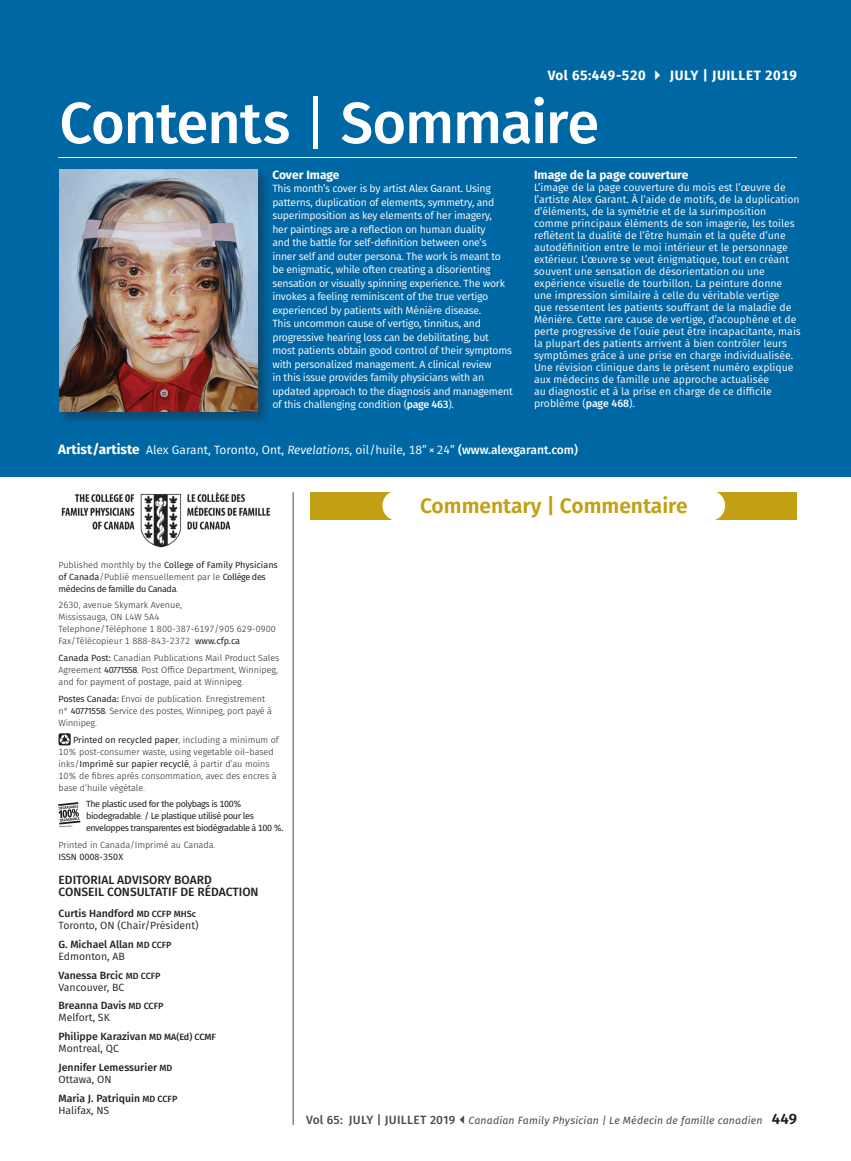
<style>
.page{position:relative;width:851px;height:1161px;background:#fff}
.page>*{position:absolute;margin:0;border:0;box-sizing:border-box;transform-origin:0 0}
.t1{font:500 58.05px "Fira Sans";letter-spacing:-.02em;color:#fff}
.t2{font:600 21px "Fira Sans";color:#c39f13}
.t3{font:700 13.5px "Fira Sans";letter-spacing:.035em;color:#fff}
.t4{font:12px "Fira Sans";color:#fff}
.t5{font:500 12px/12px "Fira Sans";color:#231f20}
.t6{font:700 12px "Fira Sans";letter-spacing:-.005em;color:#fff}
.t7{font:10.5px/12px "Fira Sans";letter-spacing:-.015em;color:#fff}
.t8{font:500 10.5px/12px "Fira Sans";color:#231f20}
.t9{font:italic 10.5px "Fira Sans";letter-spacing:.015em;color:#4b4c4d}
.t10{font:10.5px/12px "Fira Sans";color:#231f20}
.t11{font:300 9px/12px "Fira Sans";color:#231f20}
.t12{font:9px/12px "Fira Sans";letter-spacing:-.04em;color:#231f20}
.t13{font:9px "Fira Sans";color:#231f20}
.s1{font-weight:400}
.s2{font-weight:500}
.s3{font-weight:700;font-size:13.5px}
.s4{font-style:italic}
.s5{font-weight:300}
.s6{font-weight:500;font-size:9px}
.s7{font-size:9px}
.s8{font-weight:500;font-style:normal;font-size:12px}
.s9{font-weight:600;font-style:normal;font-size:15px;color:#231f20}
</style>
<div class="page">
<div style="left:0;top:0;width:850px;height:477px;background:#0067a5"></div>
<svg style="left:58px;top:733px;width:13px;height:12px"></svg>
<svg style="left:59px;top:734px;width:11px;height:11px"></svg>
<img style="left:61px;top:492px;width:209px;height:56px">
<hr style="left:58px;top:157px;width:738px;height:1px;background:#fff">
<hr style="left:293px;top:492px;width:1px;height:633px;background:#4b4c4d">
<div style="left:310px;top:492px;width:83px;height:27px;background:#c39f13"></div>
<div style="left:382px;top:491px;width:30px;height:30px;background:#fff;border-radius:50%"></div>
<div style="left:714px;top:492px;width:82px;height:27px;background:#c39f13"></div>
<div style="left:694px;top:490px;width:31px;height:31px;background:#fff;border-radius:50%"></div>
<div style="left:58px;top:168px;width:213px;height:257px;background:#231f20;opacity:.4"></div>
<img style="left:59px;top:170px;width:198px;height:241px">
<svg style="left:58px;top:802px;width:22px;height:26px"></svg>
<p class="t3" style="left:547px;top:64px;width:99px">Vol 65:449-520</p>
<p class="t3" style="left:670px;top:64px;width:128px">JULY | JUILLET 2019</p>
<h1 class="t1" style="left:59px;top:76px;width:541px">Contents <span class="s1">|</span> Sommaire</h1>
<p class="t6" style="left:272px;top:165px;width:68px">Cover Image</p>
<p class="t7" style="left:272px;top:182px;width:242px;line-height:13.5px">This month’s cover is by artist Alex Garant. Using patterns, duplication of elements, symmetry, and superimposition as key elements of her imagery,<br>her paintings are a reflection on human duality<br>and the battle for self-definition between one’s inner self and outer persona. The work is meant to be enigmatic, while often creating a disorienting sensation or visually spinning experience. The work invokes a feeling reminiscent of the true vertigo experienced by patients with Ménière disease.<br>This uncommon cause of vertigo, tinnitus, and progressive hearing loss can be debilitating, but most patients obtain good control of their symptoms with personalized management. A clinical review<br>in this issue provides family physicians with an updated approach to the diagnosis and management of this challenging condition (<span class="s2">page 463</span>).</p>
<p class="t6" style="left:534px;top:165px;width:156px">Image de la page couverture</p>
<p class="t7" style="left:534px;top:181px;width:268px">L’image de la page couverture du mois est l’œuvre de l’artiste Alex Garant. À l’aide de motifs, de la duplication d’éléments, de la symétrie et de la surimposition comme principaux éléments de son imagerie, les toiles reflètent la dualité de l’être humain et la quête d’une autodéfinition entre le moi intérieur et le personnage extérieur. L’œuvre se veut énigmatique, tout en créant souvent une sensation de désorientation ou une expérience visuelle de tourbillon. La peinture donne une impression similaire à celle du véritable vertige<br>que ressentent les patients souffrant de la maladie de Ménière. Cette rare cause de vertige, d’acouphène et de perte progressive de l’ouïe peut être incapacitante, mais la plupart des patients arrivent à bien contrôler leurs symptômes grâce à une prise en charge individualisée.<br>Une révision clinique dans le présent numéro explique aux médecins de famille une approche actualisée<br>au diagnostic et à la prise en charge de ce difficile problème (<span class="s2">page 468</span>).</p>
<p class="t4" style="left:58px;top:441px;width:521px"><span class="s3">Artist/artiste</span> Alex Garant, Toronto, Ont, <span class="s4">Revelations</span>, oil/huile, 18”×24” <span class="s2">(www.alexgarant.com)</span></p>
<p class="t12" style="left:58px;top:559px;width:221px"><span class="s5">Published monthly by the</span> College of Family Physicians of Canada<span class="s5">/Publié mensuellement par le</span> Collège des médecins de famille du Canada<span class="s5">.</span></p>
<p class="t11" style="left:58px;top:599px;width:219px">2630, avenue Skymark Avenue,<br>Mississauga, ON L4W 5A4<br>Telephone/Téléphone 1 800-387-6197/905 629-0900<br>Fax/Télécopieur 1 888-843-2372 <span class="s1">www.cfp.ca</span></p>
<p class="t11" style="left:58px;top:652px;width:222px"><span class="s1">Canada Post:</span> Canadian Publications Mail Product Sales<br>Agreement <span class="s1">40771558</span>. Post Office Department, Winnipeg, and for payment of postage, paid at Winnipeg.</p>
<p class="t11" style="left:58px;top:693px;width:215px"><span class="s1">Postes Canada:</span> Envoi de publication. Enregistrement n° <span class="s1">40771558</span>. Service des postes, Winnipeg, port payé à<br>Winnipeg.</p>
<p class="t11" style="left:58px;top:733px;width:222px;text-indent:15px"><span class="s1">Printed on recycled paper</span>, including a minimum of 10% post-consumer waste, using vegetable oil–based inks/<span class="s1">Imprimé sur papier recyclé</span>, à partir d’au moins 10% de fibres après consommation, avec des encres à base d’huile végétale.</p>
<p class="t12" style="left:86px;top:798px;width:199px">The plastic used for the polybags is 100% biodegradable<span class="s5">.</span> / Le plastique utilisé pour les enveloppes transparentes est biodégradable à 100 %.</p>
<p class="t11" style="left:58px;top:838px;width:158px">Printed in Canada/Imprimé au Canada.</p>
<p class="t13" style="left:58px;top:850px;width:66px">ISSN 0008-350X</p>
<p class="t5" style="left:59px;top:873px;width:201px">EDITORIAL ADVISORY BOARD<br>CONSEIL CONSULTATIF DE RÉDACTION</p>
<p class="t10" style="left:58px;top:907px;width:142px"><span class="s2">Curtis Handford</span> <span class="s6">MD CCFP MHSc<br></span>Toronto, ON (Chair/Président)</p>
<p class="t8" style="left:58px;top:938px;width:114px">G. Michael Allan <span class="s7">MD CCFP<br></span><span class="s1">Edmonton, AB</span></p>
<p class="t8" style="left:58px;top:968px;width:104px">Vanessa Brcic <span class="s7">MD CCFP<br></span><span class="s1">Vancouver, BC</span></p>
<p class="t8" style="left:58px;top:999px;width:106px">Breanna Davis <span class="s7">MD CCFP<br></span><span class="s1">Melfort, SK</span></p>
<p class="t8" style="left:58px;top:1030px;width:159px">Philippe Karazivan <span class="s7">MD MA(Ed) CCMF<br></span><span class="s1">Montreal, QC</span></p>
<p class="t8" style="left:58px;top:1061px;width:115px">Jennifer Lemessurier <span class="s7">MD<br></span><span class="s1">Ottawa, ON</span></p>
<p class="t8" style="left:58px;top:1091px;width:120px">Maria J. Patriquin <span class="s7">MD CCFP<br></span><span class="s1">Halifax, NS</span></p>
<h2 class="t2" style="left:420px;top:489px;width:269px">Commentary | Commentaire</h2>
<p class="t9" style="left:306px;top:1113px;width:492px"><span class="s8">Vol 65: JULY | JUILLET 2019</span> Canadian Family Physician | Le Médecin de famille canadien <span class="s9">449</span></p>
</div>
